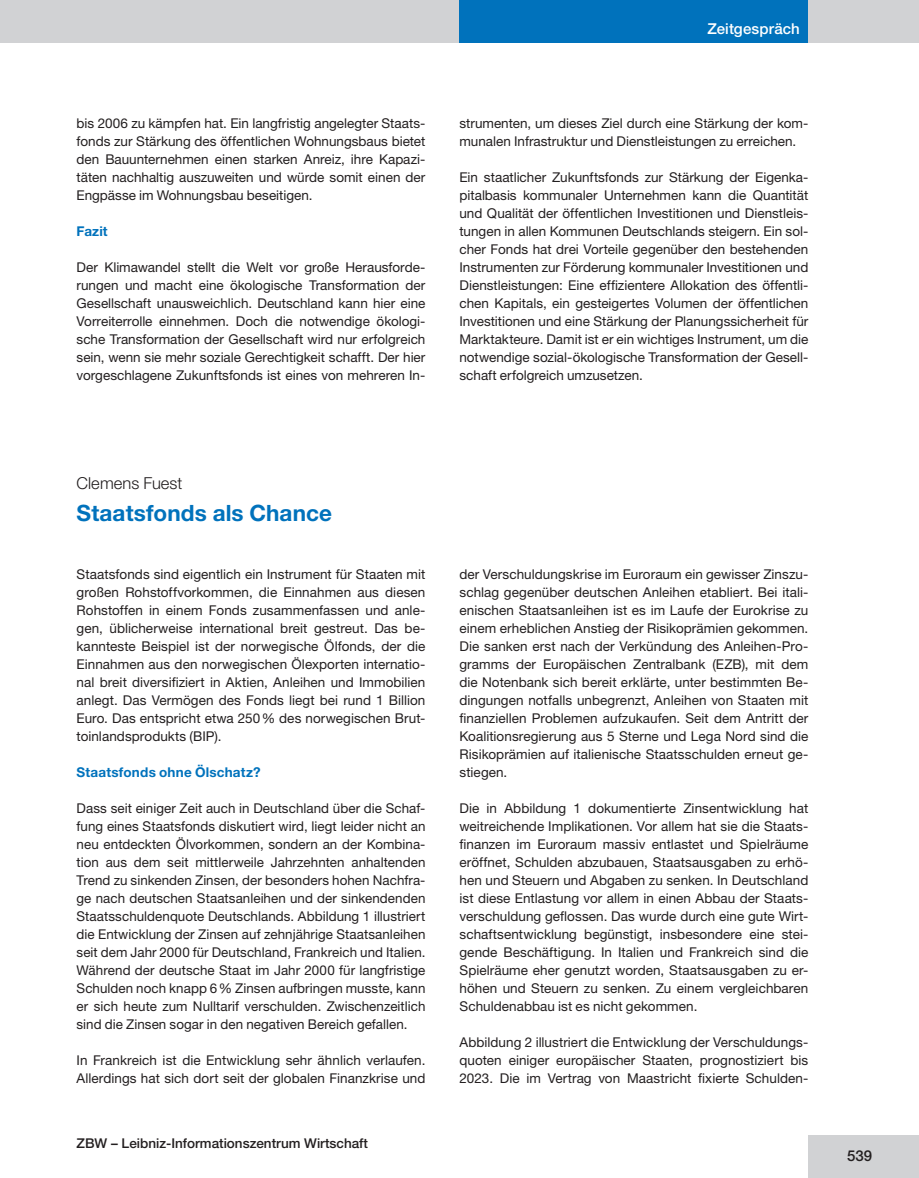
<style>
.page{position:relative;width:919px;height:1178px;background:#fff}
.page>*{position:absolute;margin:0;border:0;box-sizing:border-box;transform-origin:0 0}
.t1{font:700 22.5px "Helvetica Neue";letter-spacing:.005em;color:#0072bc}
.t2{font:300 16.5px "Helvetica Neue";letter-spacing:.005em;color:#231f20}
.t3{font:500 15px "Helvetica Neue";letter-spacing:.01em;color:#fff}
.t4{font:500 15px "Helvetica Neue";color:#231f20}
.t5{font:13.5px/18px "Helvetica Neue";letter-spacing:.005em;color:#231f20;text-align:justify}
.t6{font:500 13.5px "Helvetica Neue";color:#231f20}
.t7{font:700 13.5px "Helvetica Neue";letter-spacing:.015em;color:#0072bc}
</style>
<div class="page">
<div style="left:0;top:0;width:918px;height:43px;background:#d1d2d4"></div>
<div style="left:459px;top:0;width:349px;height:43px;background:#0072bc"></div>
<div style="left:808px;top:1135px;width:110px;height:43px;background:#d1d2d4"></div>
<p class="t5" style="left:77px;top:114px;width:350px">bis 2006 zu kämpfen hat. Ein langfristig angelegter Staats&shy;fonds zur Stärkung des öffentlichen Wohnungsbaus bietet den Bauunternehmen einen starken Anreiz, ihre Kapazi&shy;täten nachhaltig auszuweiten und würde somit einen der Engpässe im Wohnungsbau beseitigen.</p>
<p class="t7" style="left:77px;top:223px;width:33px">Fazit</p>
<p class="t5" style="left:77px;top:258px;width:350px">Der Klimawandel stellt die Welt vor große Herausforde&shy;rungen und macht eine ökologische Transformation der Gesellschaft unausweichlich. Deutschland kann hier eine Vorreiterrolle einnehmen. Doch die notwendige ökologi&shy;sche Transformation der Gesellschaft wird nur erfolgreich sein, wenn sie mehr soziale Gerechtigkeit schafft. Der hier vorgeschlagene Zukunftsfonds ist eines von mehreren In-</p>
<p class="t3" style="left:707px;top:20px;width:94px">Zeitgespräch</p>
<p class="t5" style="left:459px;top:114px;width:350px">strumenten, um dieses Ziel durch eine Stärkung der kom&shy;munalen Infrastruktur und Dienstleistungen zu erreichen.</p>
<p class="t5" style="left:459px;top:168px;width:350px">Ein staatlicher Zukunftsfonds zur Stärkung der Eigenka&shy;pitalbasis kommunaler Unternehmen kann die Quantität und Qualität der öffentlichen Investitionen und Dienstleis&shy;tungen in allen Kommunen Deutschlands steigern. Ein sol&shy;cher Fonds hat drei Vorteile gegenüber den bestehenden Instrumenten zur Förderung kommunaler Investitionen und Dienstleistungen: Eine effizientere Allokation des öffentli&shy;chen Kapitals, ein gesteigertes Volumen der öffentlichen Investitionen und eine Stärkung der Planungssicherheit für Marktakteure. Damit ist er ein wichtiges Instrument, um die notwendige sozial-ökologische Transformation der Gesell&shy;schaft erfolgreich umzusetzen.</p>
<p class="t2" style="left:77px;top:473px;width:107px">Clemens Fuest</p>
<h1 class="t1" style="left:77px;top:499px;width:257px">Staatsfonds als Chance</h1>
<p class="t5" style="left:77px;top:565px;width:350px">Staatsfonds sind eigentlich ein Instrument für Staaten mit großen Rohstoffvorkommen, die Einnahmen aus diesen Rohstoffen in einem Fonds zusammenfassen und anle&shy;gen, üblicherweise international breit gestreut. Das be&shy;kannteste Beispiel ist der norwegische Ölfonds, der die Einnahmen aus den norwegischen Ölexporten internatio&shy;nal breit diversifiziert in Aktien, Anleihen und Immobilien anlegt. Das Vermögen des Fonds liegt bei rund 1 Billion Euro. Das entspricht etwa 250% des norwegischen Brut&shy;toinlandsprodukts (BIP).</p>
<p class="t7" style="left:77px;top:763px;width:185px">Staatsfonds ohne Ölschatz?</p>
<p class="t5" style="left:77px;top:799px;width:350px">Dass seit einiger Zeit auch in Deutschland über die Schaf&shy;fung eines Staatsfonds diskutiert wird, liegt leider nicht an neu entdeckten Ölvorkommen, sondern an der Kombina&shy;tion aus dem seit mittlerweile Jahrzehnten anhaltenden Trend zu sinkenden Zinsen, der besonders hohen Nachfra&shy;ge nach deutschen Staatsanleihen und der sinkendenden Staatsschuldenquote Deutschlands. Abbildung 1 illustriert die Entwicklung der Zinsen auf zehnjährige Staatsanleihen seit dem Jahr 2000 für Deutschland, Frankreich und Italien.<br>Während der deutsche Staat im Jahr 2000 für langfristige Schulden noch knapp 6% Zinsen aufbringen musste, kann er sich heute zum Nulltarif verschulden. Zwischenzeitlich sind die Zinsen sogar in den negativen Bereich gefallen.</p>
<p class="t5" style="left:77px;top:1051px;width:350px">In Frankreich ist die Entwicklung sehr ähnlich verlaufen.<br>Allerdings hat sich dort seit der globalen Finanzkrise und</p>
<p class="t6" style="left:77px;top:1135px;width:293px">ZBW – Leibniz-Informationszentrum Wirtschaft</p>
<p class="t5" style="left:459px;top:565px;width:350px">der Verschuldungskrise im Euroraum ein gewisser Zinszu&shy;schlag gegenüber deutschen Anleihen etabliert. Bei itali&shy;enischen Staatsanleihen ist es im Laufe der Eurokrise zu einem erheblichen Anstieg der Risikoprämien gekommen.<br>Die sanken erst nach der Verkündung des Anleihen-Pro&shy;gramms der Europäischen Zentralbank (EZB), mit dem die Notenbank sich bereit erklärte, unter bestimmten Be&shy;dingungen notfalls unbegrenzt, Anleihen von Staaten mit finanziellen Problemen aufzukaufen. Seit dem Antritt der Koalitionsregierung aus 5 Sterne und Lega Nord sind die Risikoprämien auf italienische Staatsschulden erneut ge&shy;stiegen.</p>
<p class="t5" style="left:459px;top:799px;width:350px">Die in Abbildung 1 dokumentierte Zinsentwicklung hat weitreichende Implikationen. Vor allem hat sie die Staats&shy;finanzen im Euroraum massiv entlastet und Spielräume eröffnet, Schulden abzubauen, Staatsausgaben zu erhö&shy;hen und Steuern und Abgaben zu senken. In Deutschland ist diese Entlastung vor allem in einen Abbau der Staats&shy;verschuldung geflossen. Das wurde durch eine gute Wirt&shy;schaftsentwicklung begünstigt, insbesondere eine stei&shy;gende Beschäftigung. In Italien und Frankreich sind die Spielräume eher genutzt worden, Staatsausgaben zu er&shy;höhen und Steuern zu senken. Zu einem vergleichbaren Schuldenabbau ist es nicht gekommen.</p>
<p class="t5" style="left:459px;top:1032px;width:350px">Abbildung 2 illustriert die Entwicklung der Verschuldungs&shy;quoten einiger europäischer Staaten, prognostiziert bis 2023. Die im Vertrag von Maastricht fixierte Schulden-</p>
<p class="t4" style="left:847px;top:1147px;width:27px">539</p>
</div>
